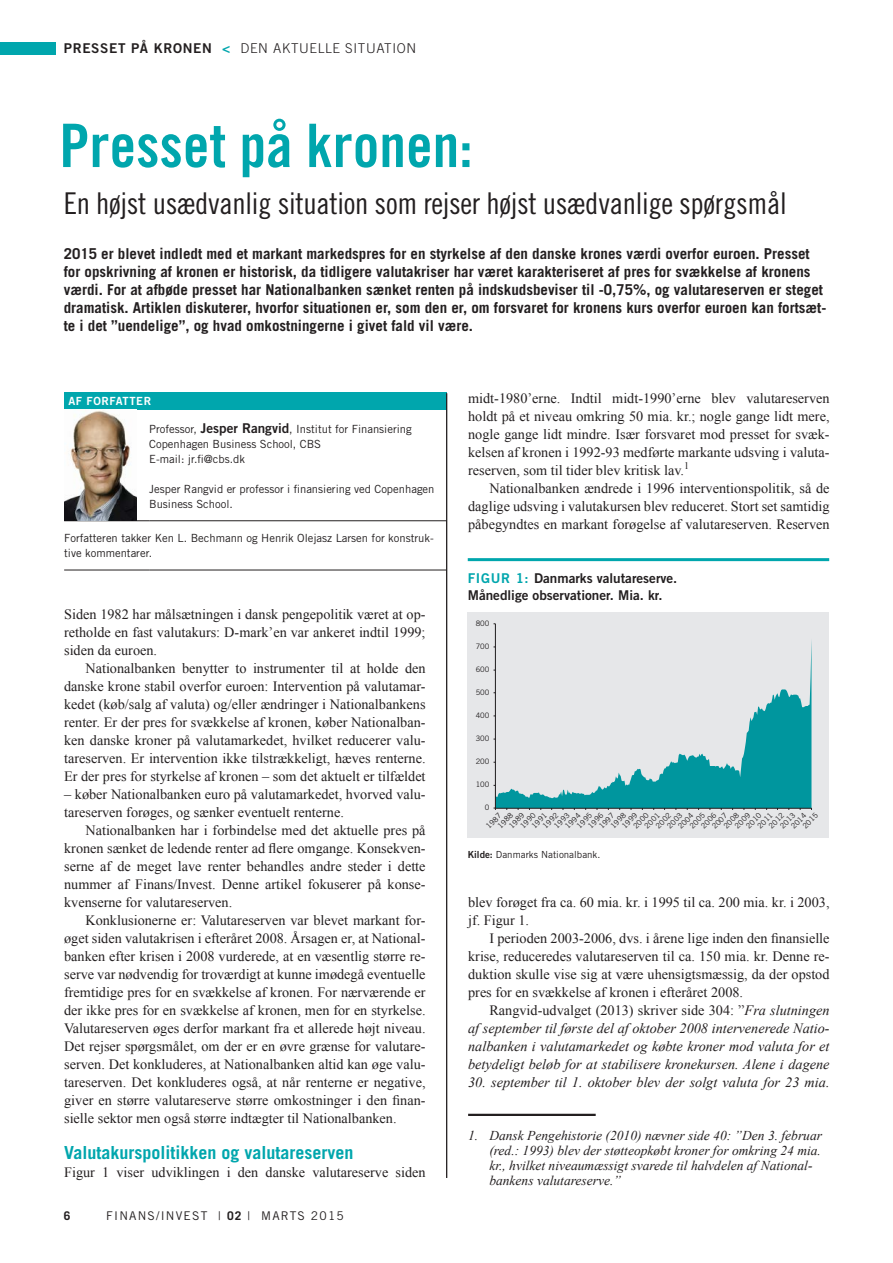
<style>
.page{position:relative;width:893px;height:1263px;background:#fff}
.page>*{position:absolute;margin:0;border:0;box-sizing:border-box;transform-origin:0 0}
.t1{font:60px "Trade Gothic Bold Cond Twenty";color:#00a6ad}
.t2{font:30px "Trade Gothic Cond Eighteen";letter-spacing:-.01em;color:#231f20}
.t3{font:700 18px "Trade Gothic";color:#00a6ad}
.t4{font:700 15px/18px "Trade Gothic";color:#231f20}
.t5{font:14.25px/18px "Times New Roman";color:#231f20;text-align:justify}
.t6{font:italic 14.25px/18px "Times New Roman";color:#231f20;text-align:justify}
.t7{font:italic 13.5px/15px "Times New Roman";color:#231f20}
.t8{font:13.5px/16.5px "Trade Gothic Bold Two";color:#231f20}
.t9{font:300 13.5px "Trade Gothic";letter-spacing:.05em;color:#231f20}
.t10{font:12px "Trade Gothic";letter-spacing:.1em;color:#231f20}
.t11{font:700 12px "Trade Gothic";color:#231f20}
.t12{font:11.25px/15px "Trade Gothic";color:#231f20}
.t13{font:11.25px "Trade Gothic Bold Two";letter-spacing:.05em;color:#fff}
.t14{font:9.75px "Trade Gothic";color:#231f20}
.t15{font:7.5px "Trade Gothic";color:#231f20}
.s1{font-family:"Trade Gothic Bold Two";font-weight:400}
.s2{font-family:"Trade Gothic Bold Two";font-weight:400;color:#00a6ad}
.s3{font-family:"Trade Gothic Bold Two";font-size:13.5px}
.s4{font-weight:700}
.s5{color:#00a6ad}
.s6{font-family:"Trade Gothic Bold Two"}
.s7{font-style:normal}
</style>
<div class="page">
<div style="left:0;top:43px;width:55px;height:12px;background:#00a6ad"></div>
<div style="left:64px;top:392px;width:383px;height:17px;background:#00a6ad"></div>
<hr style="left:64px;top:520px;width:85px;height:1px;background:#231f20">
<hr style="left:149px;top:520px;width:298px;height:1px;background:#231f20">
<hr style="left:64px;top:570px;width:85px;height:1px;background:#231f20">
<hr style="left:149px;top:570px;width:298px;height:1px;background:#231f20">
<img style="left:64px;top:410px;width:72px;height:110px">
<hr style="left:468px;top:1114px;width:128px;height:2px;background:#231f20">
<div style="left:468px;top:613px;width:361px;height:225px;background:#e6e7e9"></div>
<hr style="left:468px;top:558px;width:361px;height:3px;background:#00a6ad">
<svg style="left:496px;top:662px;width:315px;height:146px"></svg>
<hr style="left:495px;top:624px;width:1px;height:184px;background:#231f20">
<hr style="left:495px;top:808px;width:317px;height:1px;background:#231f20">
<hr style="left:446px;top:393px;width:1px;height:785px;background:#231f20">
<p class="t9" style="left:64px;top:41px;width:354px"><span class="s1">PRESSET PÅ KRONEN</span> <span class="s2">&lt;</span> DEN AKTUELLE SITUATION</p>
<h1 class="t1" style="left:60px;top:109px;width:415px">Presset på kronen:</h1>
<h2 class="t2" style="left:64px;top:186px;width:724px">En højst usædvanlig situation som rejser højst usædvanlige spørgsmål</h2>
<p class="t4" style="left:64px;top:244px;width:764px">2015 er blevet indledt med et markant markedspres for en styrkelse af den danske krones værdi overfor euroen. Presset for opskrivning af kronen er historisk, da tidligere valutakriser har været karakteriseret af pres for svækkelse af kronens værdi. For at afbøde presset har Nationalbanken sænket renten på indskudsbeviser til -0,75%, og valutareserven er steget dramatisk. Artiklen diskuterer, hvorfor situationen er, som den er, om forsvaret for kronens kurs overfor euroen kan fortsæt&shy;te i det ”uendelige”, og hvad omkostningerne i givet fald vil være.</p>
<p class="t13" style="left:68px;top:394px;width:84px">AF FORFATTER</p>
<p class="t12" style="left:149px;top:421px;width:264px">Professor, <span class="s3">Jesper Rangvid</span>, Institut for Finansiering<br>Copenhagen Business School, CBS<br>E-mail: jr.fi@cbs.dk</p>
<p class="t12" style="left:149px;top:481px;width:287px">Jesper Rangvid er professor i finansiering ved Copenhagen<br>Business School.</p>
<p class="t12" style="left:64px;top:531px;width:371px">Forfatteren takker Ken L. Bechmann og Henrik Olejasz Larsen for konstruk&shy;tive kommentarer.</p>
<p class="t5" style="left:64px;top:605px;width:363px">Siden 1982 har målsætningen i dansk pengepolitik været at op&shy;retholde en fast valutakurs: D-mark’en var ankeret indtil 1999; siden da euroen.</p>
<p class="t5" style="left:64px;top:659px;width:363px;text-indent:21px">Nationalbanken benytter to instrumenter til at holde den danske krone stabil overfor euroen: Intervention på valutamar&shy;kedet (køb/salg af valuta) og/eller ændringer i Nationalbankens renter. Er der pres for svækkelse af kronen, køber Nationalban&shy;ken danske kroner på valutamarkedet, hvilket reducerer valu&shy;tareserven. Er intervention ikke tilstrækkeligt, hæves renterne.<br>Er der pres for styrkelse af kronen – som det aktuelt er tilfældet</p>
<p class="t5" style="left:64px;top:785px;width:363px">– køber Nationalbanken euro på valutamarkedet, hvorved valu&shy;tareserven forøges, og sænker eventuelt renterne.</p>
<p class="t5" style="left:64px;top:821px;width:363px;text-indent:21px">Nationalbanken har i forbindelse med det aktuelle pres på kronen sænket de ledende renter ad flere omgange. Konsekven&shy;serne af de meget lave renter behandles andre steder i dette nummer af Finans/Invest. Denne artikel fokuserer på konse&shy;kvenserne for valutareserven.</p>
<p class="t5" style="left:64px;top:910px;width:363px;text-indent:21px">Konklusionerne er: Valutareserven var blevet markant for&shy;øget siden valutakrisen i efteråret 2008. Årsagen er, at National&shy;banken efter krisen i 2008 vurderede, at en væsentlig større re&shy;serve var nødvendig for troværdigt at kunne imødegå eventuelle fremtidige pres for en svækkelse af kronen. For nærværende er der ikke pres for en svækkelse af kronen, men for en styrkelse.<br>Valutareserven øges derfor markant fra et allerede højt niveau.<br>Det rejser spørgsmålet, om der er en øvre grænse for valutare&shy;serven. Det konkluderes, at Nationalbanken altid kan øge valu&shy;tareserven. Det konkluderes også, at når renterne er negative, giver en større valutareserve større omkostninger i den finan&shy;sielle sektor men også større indtægter til Nationalbanken.</p>
<p class="t3" style="left:64px;top:1141px;width:291px">Valutakurspolitikken og valutareserven</p>
<p class="t5" style="left:64px;top:1163px;width:363px">Figur 1 viser udviklingen i den danske valutareserve siden</p>
<p class="t11" style="left:64px;top:1209px;width:8px">6</p>
<p class="t10" style="left:106px;top:1209px;width:239px">FINANS/INVEST | <span class="s4">02</span> | MARTS 2015</p>
<p class="t5" style="left:468px;top:389px;width:363px">midt-1980’erne. Indtil midt-1990’erne blev valutareserven holdt på et niveau omkring 50 mia. kr.; nogle gange lidt mere, nogle gange lidt mindre. Især forsvaret mod presset for svæk&shy;kelsen af kronen i 1992-93 medførte markante udsving i valuta&shy;reserven, som til tider blev kritisk lav.<sup>1</sup></p>
<p class="t5" style="left:468px;top:479px;width:363px;text-indent:21px">Nationalbanken ændrede i 1996 interventionspolitik, så de daglige udsving i valutakursen blev reduceret. Stort set samtidig påbegyndtes en markant forøgelse af valutareserven. Reserven</p>
<p class="t8" style="left:468px;top:570px;width:211px"><span class="s5">FIGUR 1:</span> Danmarks valutareserve.<br>Månedlige observationer. Mia. kr.</p>
<p class="t15" style="left:476px;top:619px;width:15px">800</p>
<p class="t15" style="left:476px;top:642px;width:15px">700</p>
<p class="t15" style="left:476px;top:665px;width:15px">600</p>
<p class="t15" style="left:476px;top:688px;width:15px">500</p>
<p class="t15" style="left:476px;top:711px;width:15px">400</p>
<p class="t15" style="left:476px;top:734px;width:15px">300</p>
<p class="t15" style="left:476px;top:757px;width:15px">200</p>
<p class="t15" style="left:476px;top:780px;width:15px">100</p>
<p class="t15" style="left:485px;top:803px;width:6px">0</p>
<p class="t15" style="left:496px;top:824px;width:20px;rotate:-45deg">1988</p>
<p class="t15" style="left:609px;top:824px;width:20px;rotate:-45deg">1998</p>
<p class="t15" style="left:722px;top:824px;width:20px;rotate:-45deg">2008</p>
<p class="t15" style="left:518px;top:824px;width:20px;rotate:-45deg">1990</p>
<p class="t15" style="left:631px;top:824px;width:20px;rotate:-45deg">2000</p>
<p class="t15" style="left:744px;top:824px;width:20px;rotate:-45deg">2010</p>
<p class="t15" style="left:507px;top:824px;width:20px;rotate:-45deg">1989</p>
<p class="t15" style="left:586px;top:824px;width:20px;rotate:-45deg">1996</p>
<p class="t15" style="left:620px;top:824px;width:20px;rotate:-45deg">1999</p>
<p class="t15" style="left:699px;top:824px;width:20px;rotate:-45deg">2006</p>
<p class="t15" style="left:733px;top:824px;width:20px;rotate:-45deg">2009</p>
<p class="t15" style="left:575px;top:824px;width:20px;rotate:-45deg">1995</p>
<p class="t15" style="left:688px;top:824px;width:20px;rotate:-45deg">2005</p>
<p class="t15" style="left:801px;top:824px;width:20px;rotate:-45deg">2015</p>
<p class="t15" style="left:541px;top:824px;width:20px;rotate:-45deg">1992</p>
<p class="t15" style="left:552px;top:824px;width:20px;rotate:-45deg">1993</p>
<p class="t15" style="left:654px;top:824px;width:20px;rotate:-45deg">2002</p>
<p class="t15" style="left:665px;top:824px;width:20px;rotate:-45deg">2003</p>
<p class="t15" style="left:767px;top:824px;width:20px;rotate:-45deg">2012</p>
<p class="t15" style="left:778px;top:824px;width:20px;rotate:-45deg">2013</p>
<p class="t15" style="left:563px;top:824px;width:20px;rotate:-45deg">1994</p>
<p class="t15" style="left:676px;top:824px;width:20px;rotate:-45deg">2004</p>
<p class="t15" style="left:789px;top:824px;width:20px;rotate:-45deg">2014</p>
<p class="t15" style="left:530px;top:824px;width:20px;rotate:-45deg">1991</p>
<p class="t15" style="left:642px;top:824px;width:20px;rotate:-45deg">2001</p>
<p class="t15" style="left:755px;top:824px;width:20px;rotate:-45deg">2011</p>
<p class="t15" style="left:484px;top:824px;width:20px;rotate:-45deg">1987</p>
<p class="t15" style="left:597px;top:824px;width:20px;rotate:-45deg">1997</p>
<p class="t15" style="left:710px;top:824px;width:20px;rotate:-45deg">2007</p>
<p class="t14" style="left:468px;top:849px;width:134px"><span class="s6">Kilde:</span> Danmarks Nationalbank.</p>
<p class="t5" style="left:468px;top:893px;width:363px">blev forøget fra ca. 60 mia. kr. i 1995 til ca. 200 mia. kr. i 2003, jf. Figur 1.</p>
<p class="t5" style="left:468px;top:929px;width:363px;text-indent:21px">I perioden 2003-2006, dvs. i årene lige inden den finansielle krise, reduceredes valutareserven til ca. 150 mia. kr. Denne re&shy;duktion skulle vise sig at være uhensigtsmæssig, da der opstod pres for en svækkelse af kronen i efteråret 2008.</p>
<p class="t6" style="left:468px;top:1000px;width:363px;text-indent:21px"><span class="s7">Rangvid-udvalget (2013) skriver side 304: ”</span>Fra slutningen af september til første del af oktober 2008 intervenerede Natio&shy;nalbanken i valutamarkedet og købte kroner mod valuta for et betydeligt beløb for at stabilisere kronekursen. Alene i dagene</p>
<p class="t6" style="left:468px;top:1072px;width:363px">30. september til 1. oktober blev der solgt valuta for 23 mia.</p>
<p class="t7" style="left:489px;top:1128px;width:334px;text-indent:-21px">1. Dansk Pengehistorie (2010) nævner side 40: ”Den 3. februar (red.: 1993) blev der støtteopkøbt kroner for omkring 24 mia. kr., hvilket niveaumæssigt svarede til halvdelen af National&shy;bankens valutareserve.”</p>
</div>
